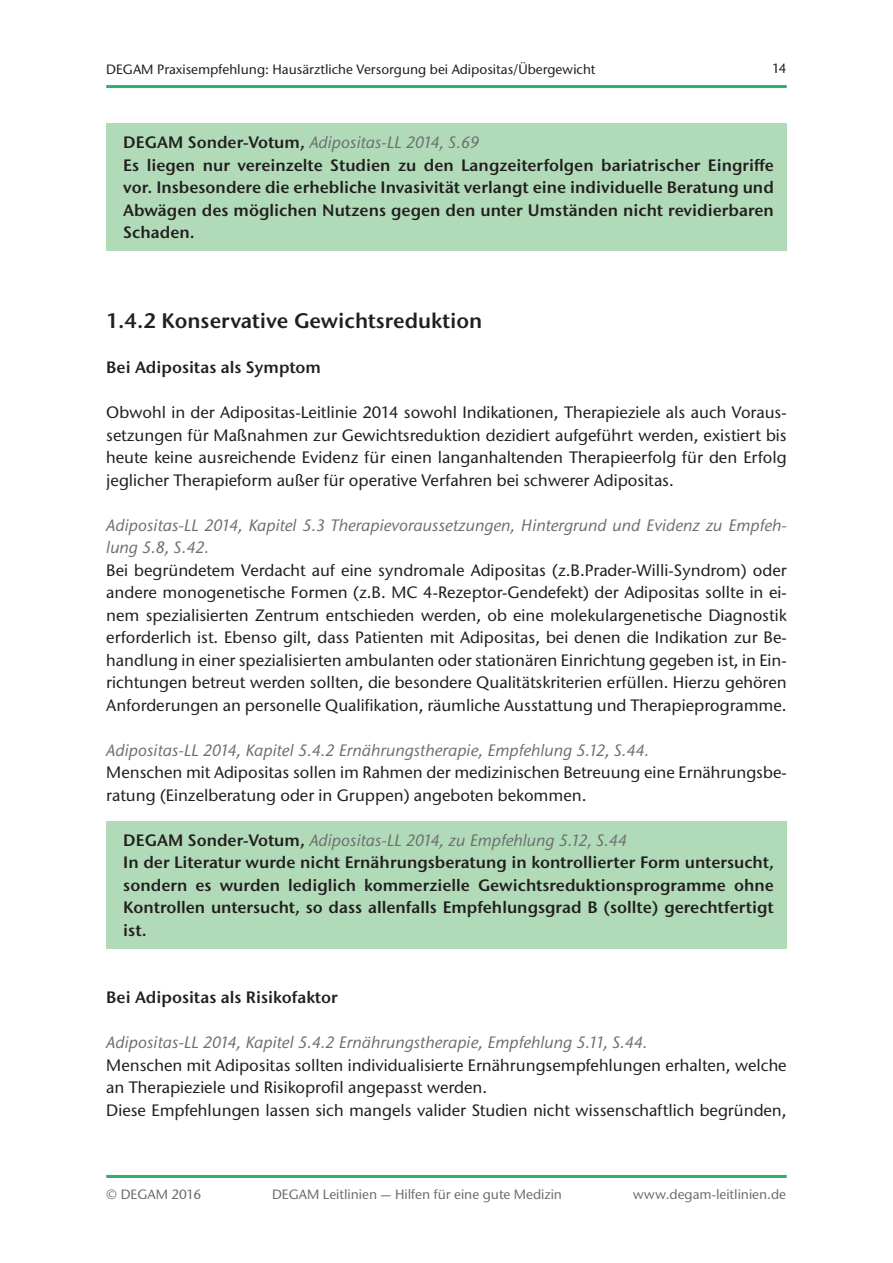
<style>
.page{position:relative;width:893px;height:1263px;background:#fff}
.page>*{position:absolute;margin:0;border:0;box-sizing:border-box;transform-origin:0 0}
.t1{font:600 21px "Stone Sans ITC Pro";color:#231f20}
.t2{font:500 16.5px/22.5px "Stone Sans ITC Std";color:#231f20;text-align:justify}
.t3{font:600 16.5px/22.5px "Stone Sans ITC Pro";color:#231f20;text-align:justify}
.t4{font:italic 500 16.5px/22.5px "Stone Sans ITC Std";color:#6c6d70}
.t5{font:500 13.5px "Stone Sans ITC Std";color:#6c6d70}
.t6{font:500 13.5px "Stone Sans ITC Std";color:#231f20}
.s1{font-family:"Stone Sans ITC Pro";font-weight:600;font-style:normal;color:#231f20}
</style>
<div class="page">
<div style="left:106px;top:123px;width:681px;height:128px;background:#b1dbb8"></div>
<div style="left:106px;top:821px;width:681px;height:127px;background:#b1dbb8"></div>
<hr style="left:106px;top:85px;width:681px;height:3px;background:#27b35f">
<hr style="left:106px;top:1175px;width:681px;height:3px;background:#27b35f">
<p class="t6" style="left:106px;top:61px;width:491px">DEGAM Praxisempfehlung: Hausärztliche Versorgung bei Adipositas/Übergewicht</p>
<p class="t6" style="left:772px;top:60px;width:16px">14</p>
<p class="t4" style="left:123px;top:131px;width:357px"><span class="s1">DEGAM Sonder-Votum,</span> Adipositas-LL 2014, S.69</p>
<p class="t3" style="left:123px;top:154px;width:652px">Es liegen nur vereinzelte Studien zu den Langzeiterfolgen bariatrischer Eingriffe vor. Insbesondere die erhebliche Invasivität verlangt eine individuelle Beratung und Abwägen des möglichen Nutzens gegen den unter Umständen nicht revidierbaren Schaden.</p>
<p class="t1" style="left:106px;top:308px;width:378px">1.4.2 Konservative Gewichtsreduktion</p>
<p class="t3" style="left:106px;top:356px;width:216px">Bei Adipositas als Symptom</p>
<p class="t2" style="left:106px;top:401px;width:682px">Obwohl in der Adipositas-Leitlinie 2014 sowohl Indikationen, Therapieziele als auch Voraus&shy;setzungen für Maßnahmen zur Gewichtsreduktion dezidiert aufgeführt werden, existiert bis heute keine ausreichende Evidenz für einen langanhaltenden Therapieerfolg für den Erfolg jeglicher Therapieform außer für operative Verfahren bei schwerer Adipositas.</p>
<p class="t4" style="left:106px;top:514px;width:682px">Adipositas-LL 2014, Kapitel 5.3 Therapievoraussetzungen, Hintergrund und Evidenz zu Empfeh&shy;lung 5.8, S.42.</p>
<p class="t2" style="left:106px;top:559px;width:682px">Bei begründetem Verdacht auf eine syndromale Adipositas (z.B.Prader-Willi-Syndrom) oder andere monogenetische Formen (z.B. MC 4-Rezeptor-Gendefekt) der Adipositas sollte in ei&shy;nem spezialisierten Zentrum entschieden werden, ob eine molekulargenetische Diagnostik erforderlich ist. Ebenso gilt, dass Patienten mit Adipositas, bei denen die Indikation zur Be&shy;handlung in einer spezialisierten ambulanten oder stationären Einrichtung gegeben ist, in Ein&shy;richtungen betreut werden sollten, die besondere Qualitätskriterien erfüllen. Hierzu gehören Anforderungen an personelle Qualifikation, räumliche Ausstattung und Therapieprogramme.</p>
<p class="t4" style="left:106px;top:739px;width:544px">Adipositas-LL 2014, Kapitel 5.4.2 Ernährungstherapie, Empfehlung 5.12, S.44.</p>
<p class="t2" style="left:106px;top:761px;width:682px">Menschen mit Adipositas sollen im Rahmen der medizinischen Betreuung eine Ernährungsbe&shy;ratung (Einzelberatung oder in Gruppen) angeboten bekommen.</p>
<p class="t4" style="left:123px;top:829px;width:505px"><span class="s1">DEGAM Sonder-Votum,</span> Adipositas-LL 2014, zu Empfehlung 5.12, S.44</p>
<p class="t3" style="left:123px;top:851px;width:652px">In der Literatur wurde nicht Ernährungsberatung in kontrollierter Form untersucht, sondern es wurden lediglich kommerzielle Gewichtsreduktionsprogramme ohne Kontrollen untersucht, so dass allenfalls Empfehlungsgrad B (sollte) gerechtfertigt ist.</p>
<p class="t3" style="left:106px;top:986px;width:233px">Bei Adipositas als Risikofaktor</p>
<p class="t4" style="left:106px;top:1031px;width:543px">Adipositas-LL 2014, Kapitel 5.4.2 Ernährungstherapie, Empfehlung 5.11, S.44.</p>
<p class="t2" style="left:106px;top:1054px;width:682px;text-align:left">Menschen mit Adipositas sollten individualisierte Ernährungsempfehlungen erhalten, welche an Therapieziele und Risikoprofil angepasst werden.<br>Diese Empfehlungen lassen sich mangels valider Studien nicht wissenschaftlich begründen,</p>
<p class="t5" style="left:106px;top:1186px;width:96px">© DEGAM 2016</p>
<p class="t5" style="left:272px;top:1186px;width:292px">DEGAM Leitlinien — Hilfen für eine gute Medizin</p>
<p class="t5" style="left:633px;top:1186px;width:155px">www.degam-leitlinien.de</p>
</div>
